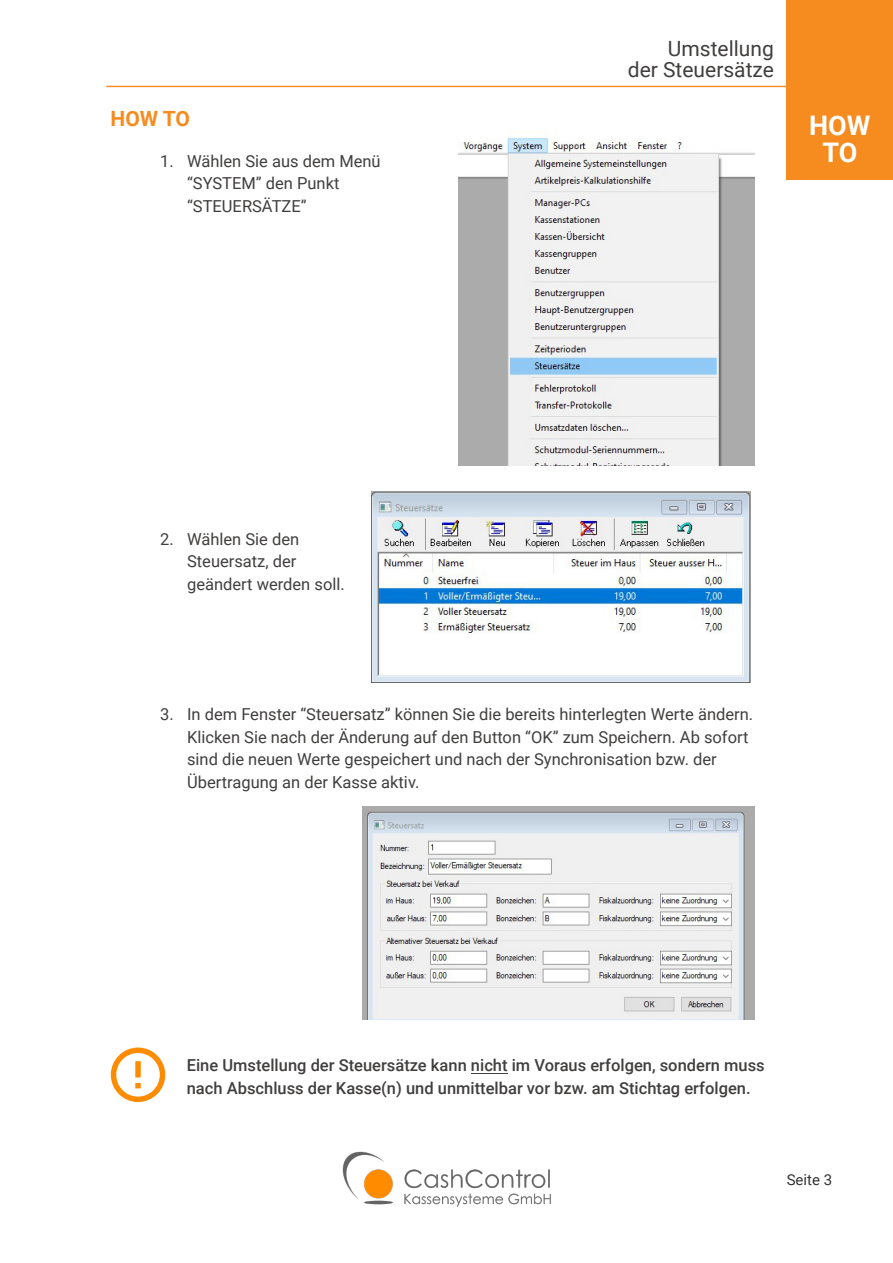
<style>
.page{position:relative;width:893px;height:1263px;background:#fff}
.page>*{position:absolute;margin:0;border:0;box-sizing:border-box;transform-origin:0 0}
.t1{font:700 27px/27px "Roboto";color:#fff;text-align:center}
.t2{font:21px/21px "Roboto";color:#413f3e;text-align:right}
.t3{font:700 21px "Roboto";color:#f68b1f}
.t4{font:16.5px/22.5px "Roboto";color:#413f3e}
.t5{font:500 16.5px/22.5px "Roboto";color:#413f3e}
.t6{font:15px "Roboto";color:#343231}
</style>
<div class="page">
<img style="left:342px;top:1151px;width:209px;height:56px">
<hr style="left:471px;top:1073px;width:37px;height:1px;background:#413f3e">
<img style="left:371px;top:492px;width:380px;height:191px">
<svg style="left:458px;top:137px;width:296px;height:328px"></svg>
<img style="left:362px;top:806px;width:392px;height:213px">
<svg style="left:111px;top:1047px;width:54px;height:55px"></svg>
<hr style="left:106px;top:86px;width:681px;height:1px;background:#f68b1f">
<div style="left:787px;top:0;width:106px;height:179px;background:#f68b1f"></div>
<p class="t3" style="left:111px;top:111px;width:81px">HOW TO</p>
<p class="t4" style="left:187px;top:151px;width:195px;text-indent:-27px">1. Wählen Sie aus dem Menü “SYSTEM” den Punkt “STEUERSÄTZE”</p>
<p class="t2" style="left:628px;top:40px;width:148px">Umstellung<br>der Steuersätze</p>
<h1 class="t1" style="left:809px;top:115px;width:63px">HOW<br>TO</h1>
<p class="t4" style="left:187px;top:529px;width:159px;text-indent:-27px">2. Wählen Sie den<br>Steuersatz, der geändert werden soll.</p>
<p class="t4" style="left:187px;top:705px;width:568px;text-indent:-27px">3. In dem Fenster “Steuersatz” können Sie die bereits hinterlegten Werte ändern.<br>Klicken Sie nach der Änderung auf den Button “OK” zum Speichern. Ab sofort sind die neuen Werte gespeichert und nach der Synchronisation bzw. der Übertragung an der Kasse aktiv.</p>
<p class="t5" style="left:187px;top:1056px;width:579px">Eine Umstellung der Steuersätze kann nicht im Voraus erfolgen, sondern muss nach Abschluss der Kasse(n) und unmittelbar vor bzw. am Stichtag erfolgen.</p>
<p class="t6" style="left:787px;top:1173px;width:47px">Seite 3</p>
</div>
